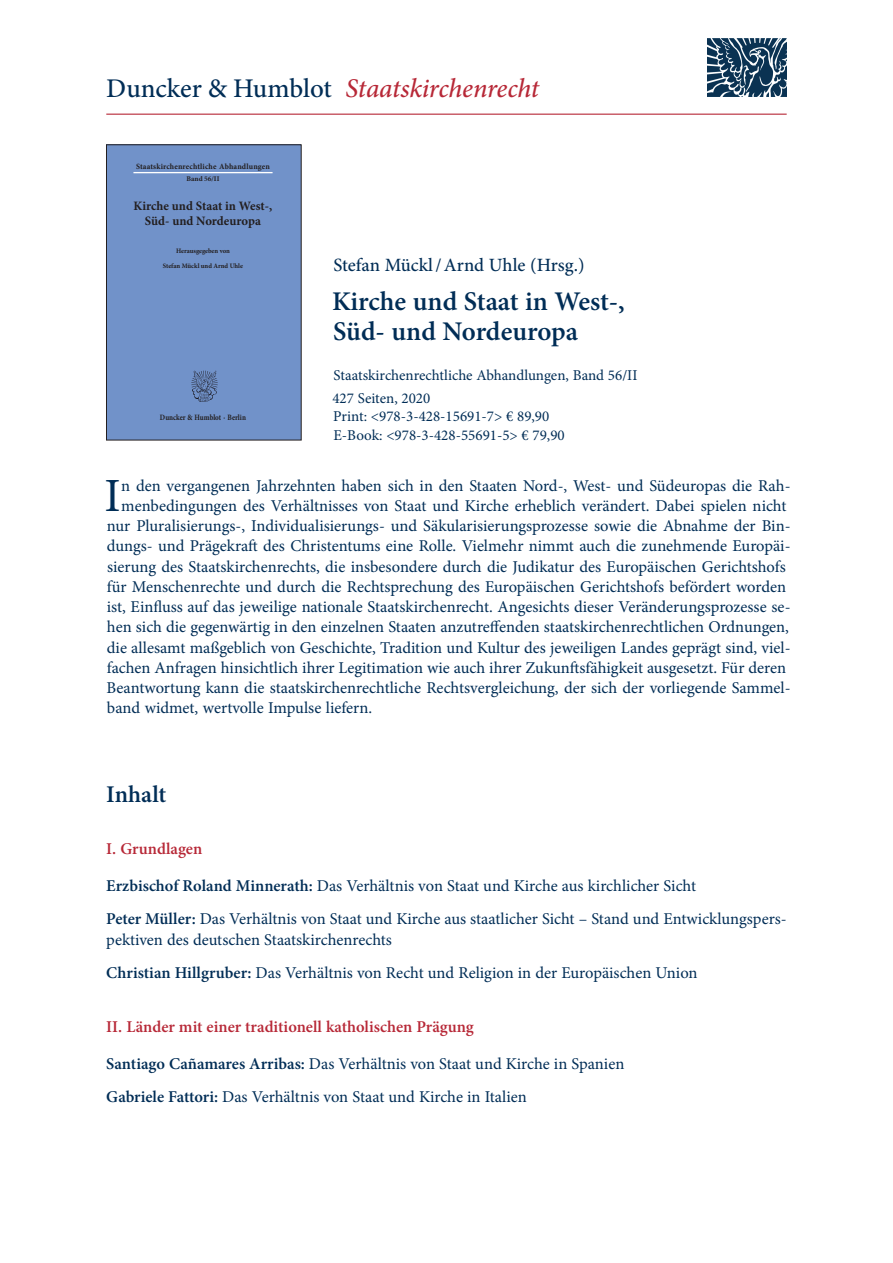
<style>
.page{position:relative;width:893px;height:1263px;background:#fff}
.page>*{position:absolute;margin:0;border:0;box-sizing:border-box;transform-origin:0 0}
.t1{font:47.7px "Minion Pro";color:#002d56}
.t2{font:600 27px/30px "Minion Pro";color:#002d56}
.t3{font:italic 500 27px "Minion Pro";letter-spacing:-.01em;color:#b72837}
.t4{font:600 24px "Minion Pro";color:#002d56}
.t5{font:500 18.75px "Minion Pro";letter-spacing:-.005em;color:#002d56}
.t6{font:16.5px/33px "Minion Pro";color:#002d56}
.t7{font:600 16.5px "Minion Pro";color:#b72837}
.t8{font:15px/23px "Minion Pro";color:#002d56}
.t9{font:700 12.9px/14.5px "Minion Pro";color:#231f20;text-align:center}
.t10{font:700 8.1px "Minion Pro";letter-spacing:-.005em;color:#231f20;scale:.86 1}
.t11{font:700 7.95px "Minion Pro";letter-spacing:.02em;color:#231f20}
.t12{font:700 7.2px "Minion Pro";color:#231f20}
.t13{font:700 6.75px/14.7px "Minion Pro";color:#231f20;text-align:center}
.s1{font-style:normal;color:#002d56}
.s2{font-weight:600}
</style>
<div class="page">
<div style="left:106px;top:145px;width:195px;height:295px;background:#7192c9"></div>
<hr style="left:133px;top:172px;width:140px;height:1px;background:#fff">
<img style="left:191px;top:370px;width:27px;height:32px">
<div style="left:106px;top:145px;width:195px;height:295px;border:1px solid #231f20"></div>
<img style="left:707px;top:38px;width:79px;height:59px">
<hr style="left:106px;top:114px;width:681px;height:1px;background:#b72837">
<h2 class="t3" style="left:106px;top:70px;width:434px"><span class="s1">Duncker &amp; Humblot</span> Staatskirchenrecht</h2>
<p class="t11" style="left:136px;top:161px;width:135px">Staatskirchenrechtliche Abhandlungen</p>
<p class="t12" style="left:187px;top:174px;width:34px">Band 56/II</p>
<p class="t9" style="left:134px;top:199px;width:140px">Kirche und Staat in West-,<br>Süd- und Nordeuropa</p>
<p class="t13" style="left:163px;top:243px;width:82px">Herausgegeben von<br>Stefan Mückl und Arnd Uhle</p>
<p class="t10" style="left:160px;top:411px;width:102px">Duncker &amp; Humblot · Berlin</p>
<p class="t5" style="left:333px;top:253px;width:253px">Stefan Mückl/Arnd Uhle (Hrsg.)</p>
<h2 class="t2" style="left:332px;top:286px;width:294px">Kirche und Staat in West-,<br>Süd- und Nordeuropa</h2>
<p class="t8" style="left:332px;top:364px;width:307px">Staatskirchenrechtliche Abhandlungen, Band 56/II<br>427 Seiten, 2020</p>
<p class="t8" style="left:333px;top:407px;width:233px;line-height:18.8px">Print: &lt;978-3-428-15691-7&gt; € 89,90<br>E-Book: &lt;978-3-428-55691-5&gt; € 79,90</p>
<h1 class="t1" style="left:104px;top:464px;width:18px">I</h1>
<p class="t6" style="left:121px;top:469px;width:671px">n den vergangenen Jahrzehnten haben sich in den Staaten Nord-, West- und Südeuropas die Rah-</p>
<p class="t6" style="left:121px;top:489px;width:667px">menbedingungen des Verhältnisses von Staat und Kirche erheblich verändert. Dabei spielen nicht</p>
<p class="t6" style="left:107px;top:509px;width:685px">nur Pluralisierungs-, Individualisierungs- und Säkularisierungsprozesse sowie die Abnahme der Bin-</p>
<p class="t6" style="left:107px;top:530px;width:685px">dungs- und Prägekraft des Christentums eine Rolle. Vielmehr nimmt auch die zunehmende Europäi-</p>
<p class="t6" style="left:107px;top:550px;width:680px">sierung des Staatskirchenrechts, die insbesondere durch die Judikatur des Europäischen Gerichtshofs</p>
<p class="t6" style="left:107px;top:570px;width:681px">für Menschenrechte und durch die Rechtsprechung des Europäischen Gerichtshofs befördert worden</p>
<p class="t6" style="left:107px;top:590px;width:685px">ist, Einfluss auf das jeweilige nationale Staatskirchenrecht. Angesichts dieser Veränderungsprozesse se-</p>
<p class="t6" style="left:107px;top:610px;width:684px">hen sich die gegenwärtig in den einzelnen Staaten anzutreffenden staatskirchenrechtlichen Ordnungen,</p>
<p class="t6" style="left:107px;top:631px;width:685px">die allesamt maßgeblich von Geschichte, Tradition und Kultur des jeweiligen Landes geprägt sind, viel-</p>
<p class="t6" style="left:107px;top:651px;width:681px">fachen Anfragen hinsichtlich ihrer Legitimation wie auch ihrer Zukunftsfähigkeit ausgesetzt. Für deren</p>
<p class="t6" style="left:106px;top:671px;width:686px">Beantwortung kann die staatskirchenrechtliche Rechtsvergleichung, der sich der vorliegende Sammel-</p>
<p class="t6" style="left:107px;top:691px;width:267px">band widmet, wertvolle Impulse liefern.</p>
<h3 class="t4" style="left:106px;top:778px;width:62px">Inhalt</h3>
<p class="t7" style="left:106px;top:837px;width:97px">I. Grundlagen</p>
<p class="t6" style="left:106px;top:870px;width:682px"><span class="s2">Erzbischof Roland Minnerath:</span> Das Verhältnis von Staat und Kirche aus kirchlicher Sicht<br><span class="s2">Peter Müller:</span> Das Verhältnis von Staat und Kirche aus staatlicher Sicht – Stand und Entwicklungspers-</p>
<p class="t6" style="left:106px;top:923px;width:593px">pektiven des deutschen Staatskirchenrechts<br><span class="s2">Christian Hillgruber:</span> Das Verhältnis von Recht und Religion in der Europäischen Union</p>
<p class="t7" style="left:106px;top:1015px;width:369px">II. Länder mit einer traditionell katholischen Prägung</p>
<p class="t6" style="left:106px;top:1047px;width:520px"><span class="s2">Santiago Cañamares Arribas:</span> Das Verhältnis von Staat und Kirche in Spanien<br><span class="s2">Gabriele Fattori:</span> Das Verhältnis von Staat und Kirche in Italien</p>
</div>
